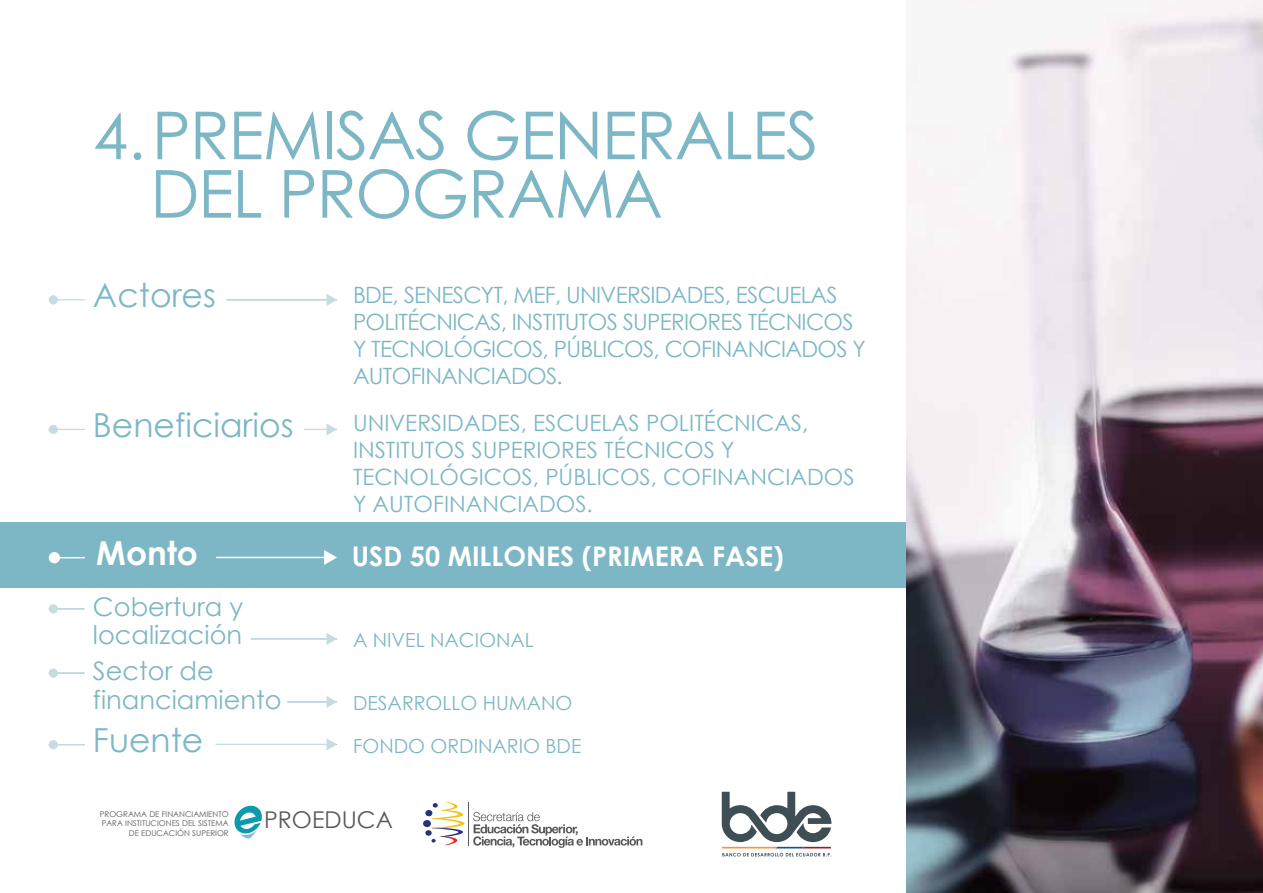
<style>
.page{position:relative;width:1263px;height:893px;background:#fff}
.page>*{position:absolute;margin:0;border:0;box-sizing:border-box;transform-origin:0 0}
.t1{font:66.15px/58.3px "Century Gothic";letter-spacing:-.02em;color:#7db7c5}
.t2{font:33px "Century Gothic";color:#7db7c5}
.t3{font:700 33px "Century Gothic";color:#fff}
.t4{font:700 27px "Century Gothic";color:#fff}
.t5{font:25.65px/28.3px "Century Gothic";color:#7db7c5}
.t6{font:23.1px "Century Gothic";color:#58595b}
.t7{font:22.5px/27px "Century Gothic";letter-spacing:-.03em;color:#7db7c5}
.t8{font:22.5px/27px "Century Gothic";color:#7db7c5}
.t9{font:19.5px "Century Gothic";color:#7db7c5}
.t10{font:7.95px/9.6px "Century Gothic";color:#58595b;text-align:right}
.s1{font-size:63.15px}
</style>
<div class="page">
<div style="left:0;top:522px;width:967px;height:65px;background:#7db7c5"></div>
<img style="left:906px;top:0;width:357px;height:893px">
<hr style="left:53px;top:299px;width:31px;height:1px;background:#c7dce2">
<div style="left:49px;top:295px;width:9px;height:9px;background:#c7dce2;border-radius:50%"></div>
<hr style="left:227px;top:299px;width:101px;height:1px;background:#c7dce2">
<svg style="left:326px;top:294px;width:11px;height:12px"></svg>
<hr style="left:53px;top:429px;width:31px;height:1px;background:#c7dce2">
<div style="left:49px;top:425px;width:9px;height:9px;background:#c7dce2;border-radius:50%"></div>
<svg style="left:304px;top:423px;width:33px;height:13px"></svg>
<hr style="left:53px;top:608px;width:31px;height:1px;background:#c7dce2">
<div style="left:49px;top:604px;width:9px;height:9px;background:#c7dce2;border-radius:50%"></div>
<hr style="left:251px;top:638px;width:77px;height:1px;background:#c7dce2">
<svg style="left:326px;top:633px;width:11px;height:12px"></svg>
<hr style="left:53px;top:672px;width:31px;height:2px;background:#c7dce2">
<div style="left:49px;top:668px;width:9px;height:10px;background:#c7dce2;border-radius:50%"></div>
<hr style="left:287px;top:701px;width:41px;height:1px;background:#c7dce2">
<svg style="left:326px;top:696px;width:11px;height:12px"></svg>
<hr style="left:53px;top:744px;width:31px;height:1px;background:#c7dce2">
<div style="left:49px;top:740px;width:9px;height:9px;background:#c7dce2;border-radius:50%"></div>
<hr style="left:216px;top:744px;width:112px;height:1px;background:#c7dce2">
<svg style="left:326px;top:738px;width:11px;height:12px"></svg>
<hr style="left:54px;top:557px;width:30px;height:1px;background:#fff">
<div style="left:49px;top:552px;width:11px;height:11px;background:#fff;border-radius:50%"></div>
<hr style="left:217px;top:557px;width:109px;height:1px;background:#fff">
<svg style="left:324px;top:550px;width:13px;height:15px"></svg>
<svg style="left:722px;top:792px;width:110px;height:65px"></svg>
<hr style="left:469px;top:802px;width:1px;height:43px;background:#58595b">
<svg style="left:431px;top:802px;width:33px;height:43px"></svg>
<div style="left:425px;top:810px;width:7px;height:6px;background:#26337b;border-radius:50%"></div>
<div style="left:425px;top:830px;width:7px;height:6px;background:#26337b;border-radius:50%"></div>
<div style="left:423px;top:820px;width:8px;height:7px;background:#26337b;border-radius:50%"></div>
<svg style="left:473px;top:812px;width:169px;height:36px"></svg>
<svg style="left:234px;top:805px;width:28px;height:34px"></svg>
<h1 class="t1" style="left:150px;top:105px;width:670px;text-indent:-57px"><span class="s1">4.</span>PREMISAS GENERALES<br>DEL PROGRAMA</h1>
<h2 class="t2" style="left:93px;top:272px;width:124px">Actores</h2>
<h2 class="t2" style="left:93px;top:402px;width:202px">Beneficiarios</h2>
<p class="t7" style="left:353px;top:281px;width:514px">BDE, SENESCYT, MEF, UNIVERSIDADES, ESCUELAS POLITÉCNICAS, INSTITUTOS SUPERIORES TÉCNICOS Y TECNOLÓGICOS, PÚBLICOS, COFINANCIADOS Y AUTOFINANCIADOS.</p>
<p class="t8" style="left:353px;top:409px;width:503px">UNIVERSIDADES, ESCUELAS POLITÉCNICAS, INSTITUTOS SUPERIORES TÉCNICOS Y TECNOLÓGICOS, PÚBLICOS, COFINANCIADOS Y AUTOFINANCIADOS.</p>
<h2 class="t3" style="left:96px;top:528px;width:103px">Monto</h2>
<p class="t4" style="left:352px;top:536px;width:433px">USD 50 MILLONES (PRIMERA FASE)</p>
<p class="t5" style="left:93px;top:592px;width:152px">Cobertura y localización</p>
<p class="t9" style="left:353px;top:626px;width:182px">A NIVEL NACIONAL</p>
<p class="t5" style="left:93px;top:656px;width:190px">Sector de financiamiento</p>
<h2 class="t2" style="left:93px;top:717px;width:112px">Fuente</h2>
<p class="t9" style="left:353px;top:732px;width:230px">FONDO ORDINARIO BDE</p>
<p class="t9" style="left:353px;top:689px;width:221px">DESARROLLO HUMANO</p>
<p class="t10" style="left:100px;top:809px;width:130px">PROGRAMA DE FINANCIAMIENTO<br>PARA INSTITUCIONES DEL SISTEMA<br>DE EDUCACIÓN SUPERIOR</p>
<p class="t6" style="left:264px;top:803px;width:130px">PROEDUCA</p>
</div>
